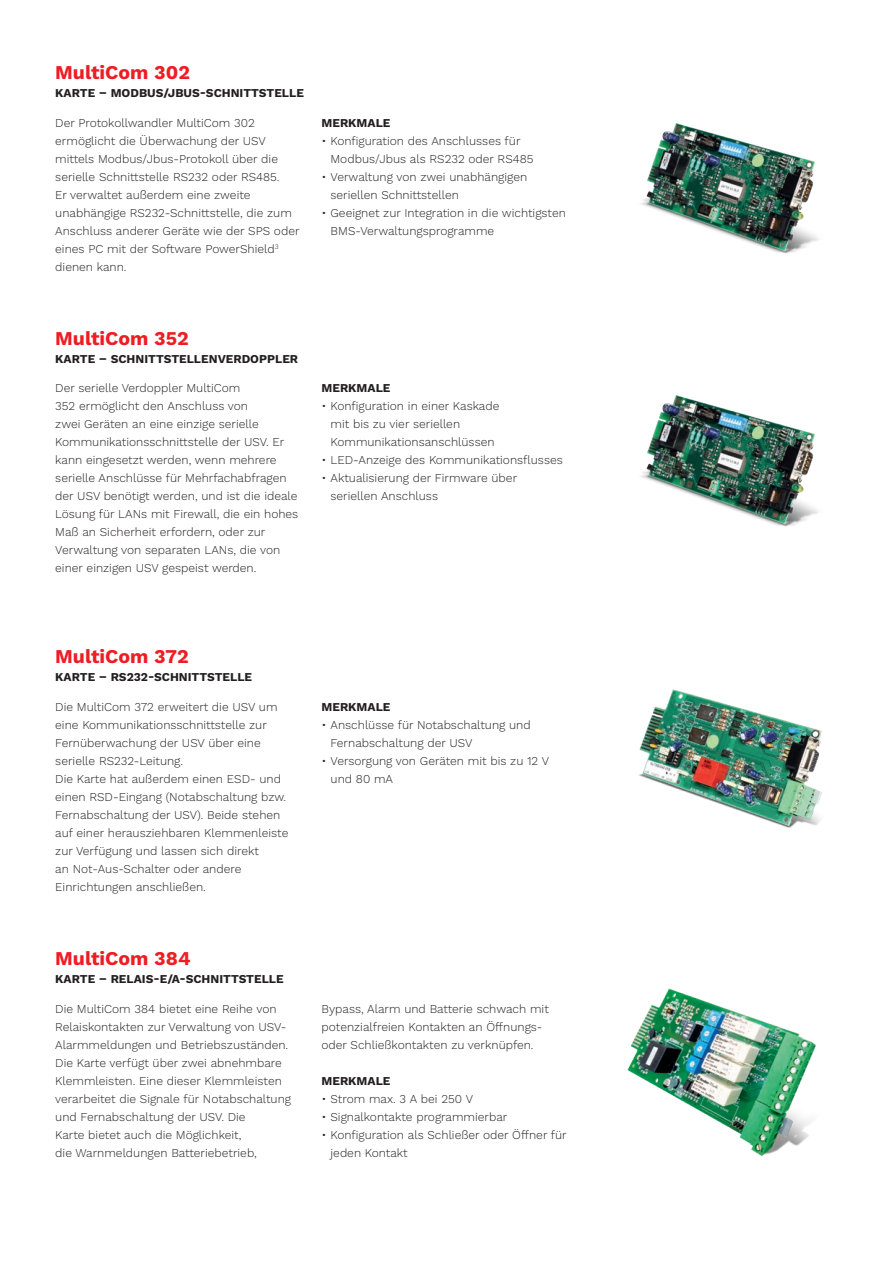
<style>
.page{position:relative;width:893px;height:1263px;background:#fff}
.page>*{position:absolute;margin:0;border:0;box-sizing:border-box;transform-origin:0 0}
.t1{font:700 19.5px "Work Sans";color:#ee1d23}
.t2{font:300 12px/18px "Work Sans";color:#231f20}
.TITOLI{font:700 12px "Work Sans";color:#231f20}
</style>
<div class="page">
<img style="left:641px;top:123px;width:178px;height:131px">
<img style="left:640px;top:396px;width:178px;height:130px">
<img style="left:639px;top:690px;width:183px;height:138px">
<img style="left:627px;top:988px;width:189px;height:168px">
<p class="t1" style="left:55px;top:61px;width:136px">MultiCom 302</p>
<p class="TITOLI" style="left:55px;top:86px;width:250px">KARTE – MODBUS/JBUS-SCHNITTSTELLE</p>
<p class="t2" style="left:55px;top:115px;width:246px">Der Protokollwandler MultiCom 302 ermöglicht die Überwachung der USV mittels Modbus/Jbus-Protokoll über die serielle Schnittstelle RS232 oder RS485.<br>Er verwaltet außerdem eine zweite unabhängige RS232-Schnittstelle, die zum Anschluss anderer Geräte wie der SPS oder eines PC mit der Software PowerShield<sup>3 </sup>dienen kann.</p>
<p class="TITOLI" style="left:322px;top:116px;width:70px">MERKMALE</p>
<p class="t2" style="left:331px;top:133px;width:204px;text-indent:-9px">• Konfiguration des Anschlusses für<br>Modbus/Jbus als RS232 oder RS485</p>
<p class="t2" style="left:331px;top:169px;width:198px;text-indent:-9px">• Verwaltung von zwei unabhängigen seriellen Schnittstellen</p>
<p class="t2" style="left:331px;top:205px;width:237px;text-indent:-9px">• Geeignet zur Integration in die wichtigsten<br>BMS-Verwaltungsprogramme</p>
<p class="t1" style="left:55px;top:327px;width:135px">MultiCom 352</p>
<p class="TITOLI" style="left:55px;top:352px;width:244px">KARTE – SCHNITTSTELLENVERDOPPLER</p>
<p class="t2" style="left:55px;top:380px;width:245px">Der serielle Verdoppler MultiCom<br>352 ermöglicht den Anschluss von<br>zwei Geräten an eine einzige serielle Kommunikationsschnittstelle der USV. Er kann eingesetzt werden, wenn mehrere serielle Anschlüsse für Mehrfachabfragen der USV benötigt werden, und ist die ideale Lösung für LANs mit Firewall, die ein hohes Maß an Sicherheit erfordern, oder zur Verwaltung von separaten LANs, die von einer einzigen USV gespeist werden.</p>
<p class="TITOLI" style="left:322px;top:381px;width:70px">MERKMALE</p>
<p class="t2" style="left:331px;top:398px;width:170px;text-indent:-9px">• Konfiguration in einer Kaskade mit bis zu vier seriellen<br>Kommunikationsanschlüssen</p>
<p class="t2" style="left:322px;top:452px;width:243px">• LED-Anzeige des Kommunikationsflusses</p>
<p class="t2" style="left:331px;top:470px;width:188px;text-indent:-9px">• Aktualisierung der Firmware über seriellen Anschluss</p>
<p class="t1" style="left:55px;top:645px;width:135px">MultiCom 372</p>
<p class="TITOLI" style="left:55px;top:670px;width:198px">KARTE – RS232-SCHNITTSTELLE</p>
<p class="t2" style="left:55px;top:698px;width:224px">Die MultiCom 372 erweitert die USV um eine Kommunikationsschnittstelle zur Fernüberwachung der USV über eine serielle RS232-Leitung.</p>
<p class="t2" style="left:55px;top:770px;width:235px">Die Karte hat außerdem einen ESD- und einen RSD-Eingang (Notabschaltung bzw.<br>Fernabschaltung der USV). Beide stehen auf einer herausziehbaren Klemmenleiste zur Verfügung und lassen sich direkt<br>an Not-Aus-Schalter oder andere Einrichtungen anschließen.</p>
<p class="TITOLI" style="left:322px;top:700px;width:70px">MERKMALE</p>
<p class="t2" style="left:331px;top:716px;width:202px;text-indent:-9px">• Anschlüsse für Notabschaltung und<br>Fernabschaltung der USV</p>
<p class="t2" style="left:331px;top:752px;width:220px;text-indent:-9px">• Versorgung von Geräten mit bis zu 12 V und 80 mA</p>
<p class="t1" style="left:55px;top:947px;width:137px">MultiCom 384</p>
<p class="TITOLI" style="left:55px;top:972px;width:230px">KARTE – RELAIS-E/A-SCHNITTSTELLE</p>
<p class="t2" style="left:55px;top:1000px;width:237px">Die MultiCom 384 bietet eine Reihe von Relaiskontakten zur Verwaltung von USV-Alarmmeldungen und Betriebszuständen.<br>Die Karte verfügt über zwei abnehmbare Klemmleisten. Eine dieser Klemmleisten verarbeitet die Signale für Notabschaltung und Fernabschaltung der USV. Die<br>Karte bietet auch die Möglichkeit,<br>die Warnmeldungen Batteriebetrieb,</p>
<p class="t2" style="left:322px;top:1000px;width:229px">Bypass, Alarm und Batterie schwach mit potenzialfreien Kontakten an Öffnungs&shy;oder Schließkontakten zu verknüpfen.</p>
<p class="TITOLI" style="left:322px;top:1074px;width:70px">MERKMALE</p>
<p class="t2" style="left:322px;top:1090px;width:153px">• Strom max. 3 A bei 250 V</p>
<p class="t2" style="left:322px;top:1108px;width:187px">• Signalkontakte programmierbar</p>
<p class="t2" style="left:331px;top:1126px;width:238px;text-indent:-9px">• Konfiguration als Schließer oder Öffner für jeden Kontakt</p>
</div>
